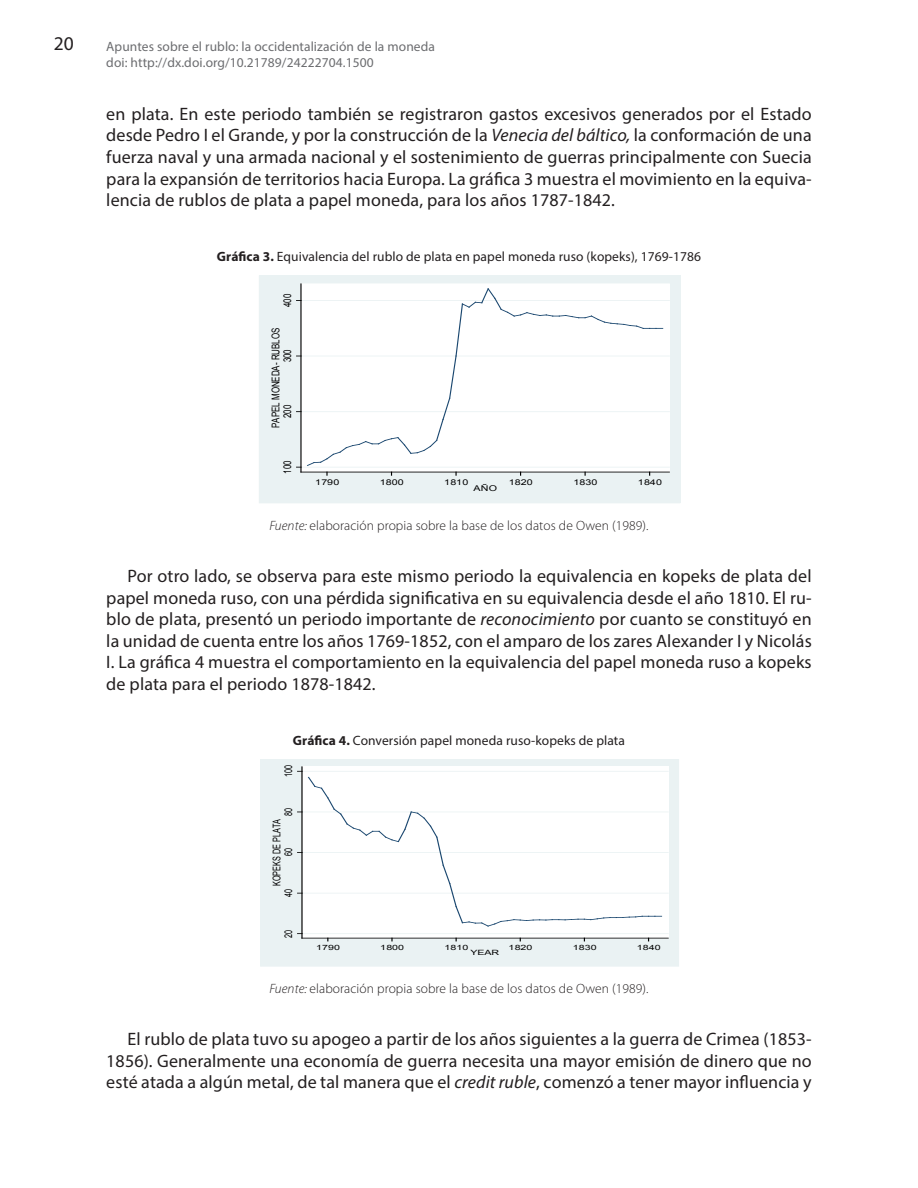
<style>
.page{position:relative;width:918px;height:1188px;background:#fff}
.page>*{position:absolute;margin:0;border:0;box-sizing:border-box;transform-origin:0 0}
.t1{font:19.5px "Myriad Pro";color:#231f20}
.TEXTO{font:18px/21.6px "Myriad Pro";letter-spacing:.005em;color:#231f20;text-align:justify}
.TEXTO_-_tablas{font:13.5px "Myriad Pro";letter-spacing:.005em;color:#231f20}
.TEXTO_-_tablas_-_Fue{font:300 13.5px "Myriad Pro";letter-spacing:.005em;color:#231f20}
.t2{font:13.5px/16.2px "Myriad Pro";letter-spacing:.005em;color:#6c6d70}
.t3{font:10.65px "Arial";color:#000;scale:.74 1}
.t4{font:10.65px "Arial";color:#000;scale:.68 1}
.t5{font:7.95px "Arial";letter-spacing:.015em;color:#000;scale:1.35 1}
.t6{font:7.2px "Arial";letter-spacing:.015em;color:#000;scale:1.47 1}
.s1{font-style:italic}
.s2{font-weight:700}
</style>
<div class="page">
<div style="left:259px;top:276px;width:421px;height:227px;background:#eaf2f3"></div>
<div style="left:301px;top:284px;width:368px;height:188px;background:#fff"></div>
<hr style="left:301px;top:467px;width:368px;height:1px;background:#eaf2f3">
<hr style="left:301px;top:411px;width:368px;height:1px;background:#eaf2f3">
<hr style="left:301px;top:356px;width:368px;height:1px;background:#eaf2f3">
<hr style="left:301px;top:300px;width:368px;height:1px;background:#eaf2f3">
<hr style="left:301px;top:284px;width:1px;height:188px;background:#000">
<hr style="left:301px;top:472px;width:368px;height:1px;background:#000">
<svg style="left:297px;top:288px;width:366px;height:187px"></svg>
<div style="left:261px;top:760px;width:417px;height:206px;background:#eaf2f3"></div>
<div style="left:260px;top:759px;width:419px;height:207px;border:1px solid #eaf2f3"></div>
<div style="left:302px;top:767px;width:366px;height:171px;background:#fff"></div>
<div style="left:302px;top:767px;width:366px;height:171px;border:1px solid #fff"></div>
<hr style="left:302px;top:933px;width:366px;height:1px;background:#eaf2f3">
<hr style="left:302px;top:893px;width:366px;height:1px;background:#eaf2f3">
<hr style="left:302px;top:852px;width:366px;height:1px;background:#eaf2f3">
<hr style="left:302px;top:812px;width:366px;height:1px;background:#eaf2f3">
<hr style="left:302px;top:771px;width:366px;height:1px;background:#eaf2f3">
<hr style="left:302px;top:767px;width:1px;height:171px;background:#000">
<svg style="left:298px;top:771px;width:363px;height:156px"></svg>
<hr style="left:302px;top:938px;width:366px;height:1px;background:#000">
<p class="t1" style="left:54px;top:32px;width:22px">20</p>
<p class="t2" style="left:106px;top:38px;width:330px">Apuntes sobre el rublo: la occidentalización de la moneda doi: http://dx.doi.org/10.21789/24222704.1500</p>
<p class="TEXTO" style="left:106px;top:103px;width:707px">en plata. En este periodo también se registraron gastos excesivos generados por el Estado desde Pedro I el Grande, y por la construcción de la <span class="s1">Venecia del báltico,</span> la conformación de una fuerza naval y una armada nacional y el sostenimiento de guerras principalmente con Suecia para la expansión de territorios hacia Europa. La gráfica 3 muestra el movimiento en la equiva&shy;lencia de rublos de plata a papel moneda, para los años 1787-1842.</p>
<p class="TEXTO_-_tablas" style="left:217px;top:248px;width:486px"><span class="s2">Gráfica 3.</span> Equivalencia del rublo de plata en papel moneda ruso (kopeks), 1769-1786</p>
<p class="t3" style="left:280px;top:307px;width:20px;rotate:-90deg">400</p>
<p class="t3" style="left:269px;top:428px;width:137px;rotate:-90deg">PAPEL MONEDA- RUBLOS</p>
<p class="t3" style="left:280px;top:362px;width:20px;rotate:-90deg">300</p>
<p class="t3" style="left:280px;top:418px;width:20px;rotate:-90deg">200</p>
<p class="t3" style="left:280px;top:474px;width:20px;rotate:-90deg">100</p>
<p class="t5" style="left:315px;top:477px;width:19px">1790</p>
<p class="t5" style="left:380px;top:477px;width:19px">1800</p>
<p class="t5" style="left:444px;top:477px;width:19px">1810</p>
<p class="t5" style="left:509px;top:477px;width:19px">1820</p>
<p class="t5" style="left:573px;top:477px;width:19px">1830</p>
<p class="t5" style="left:638px;top:477px;width:19px">1840</p>
<p class="t5" style="left:474px;top:483px;width:19px">AÑO</p>
<p class="TEXTO_-_tablas_-_Fue" style="left:269px;top:518px;width:381px"><span class="s1">Fuente:</span> elaboración propia sobre la base de los datos de Owen (1989).</p>
<p class="TEXTO" style="left:106px;top:565px;width:707px;text-indent:21px">Por otro lado, se observa para este mismo periodo la equivalencia en kopeks de plata del papel moneda ruso, con una pérdida significativa en su equivalencia desde el año 1810. El ru&shy;blo de plata, presentó un periodo importante de <span class="s1">reconocimiento</span> por cuanto se constituyó en la unidad de cuenta entre los años 1769-1852, con el amparo de los zares Alexander I y Nicolás I. La gráfica 4 muestra el comportamiento en la equivalencia del papel moneda ruso a kopeks de plata para el periodo 1878-1842.</p>
<p class="TEXTO_-_tablas" style="left:293px;top:732px;width:334px"><span class="s2">Gráfica 4.</span> Conversión papel moneda ruso-kopeks de plata</p>
<p class="t4" style="left:281px;top:777px;width:19px;rotate:-90deg">100</p>
<p class="t4" style="left:281px;top:816px;width:13px;rotate:-90deg">80</p>
<p class="t4" style="left:270px;top:886px;width:100px;rotate:-90deg">KOPEKS DE PLATA</p>
<p class="t4" style="left:281px;top:856px;width:13px;rotate:-90deg">60</p>
<p class="t4" style="left:281px;top:897px;width:13px;rotate:-90deg">40</p>
<p class="t4" style="left:281px;top:938px;width:13px;rotate:-90deg">20</p>
<p class="t6" style="left:316px;top:942px;width:18px">1790</p>
<p class="t6" style="left:380px;top:942px;width:18px">1800</p>
<p class="t6" style="left:444px;top:942px;width:18px">1810</p>
<p class="t6" style="left:509px;top:942px;width:18px">1820</p>
<p class="t6" style="left:573px;top:942px;width:18px">1830</p>
<p class="t6" style="left:637px;top:942px;width:18px">1840</p>
<p class="t6" style="left:471px;top:948px;width:21px">YEAR</p>
<p class="TEXTO_-_tablas_-_Fue" style="left:269px;top:981px;width:381px"><span class="s1">Fuente:</span> elaboración propia sobre la base de los datos de Owen (1989).</p>
<p class="TEXTO" style="left:106px;top:1028px;width:707px;text-indent:21px">El rublo de plata tuvo su apogeo a partir de los años siguientes a la guerra de Crimea (1853- 1856). Generalmente una economía de guerra necesita una mayor emisión de dinero que no esté atada a algún metal, de tal manera que el <span class="s1">credit ruble</span>, comenzó a tener mayor influencia y</p>
</div>
